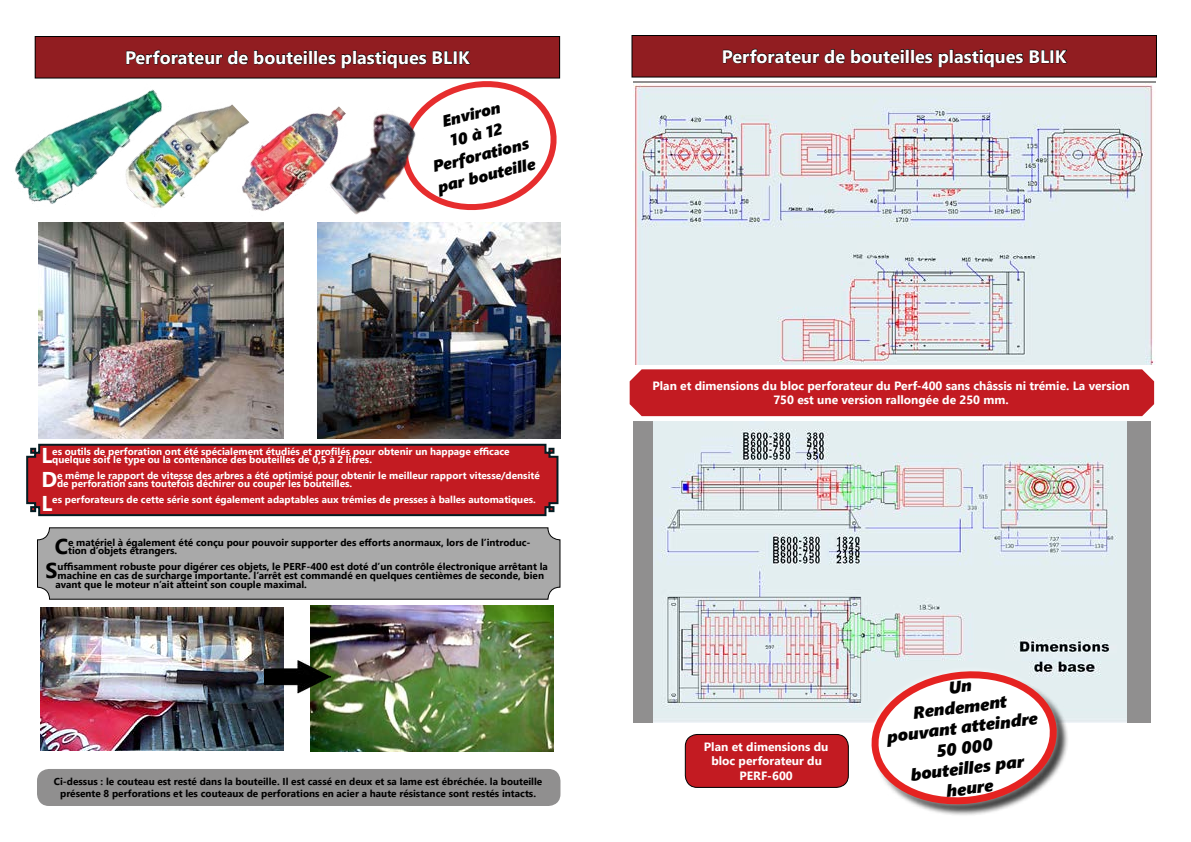
<style>
.page{position:relative;width:1191px;height:842px;background:#fff}
.page>*{position:absolute;margin:0;border:0;box-sizing:border-box;transform-origin:0 0}
.t1{font:700 18px "Segoe UI";color:#fff}
.t2{font:italic 17px/20.4px "Segoe UI Black";color:#000;text-align:center}
.t3{font:italic 16px/21px "Segoe UI Black";color:#000;text-align:center}
.t4{font:700 12px/14.4px "Segoe UI";color:#fff;text-align:center}
.t5{font:700 10px/9px "Segoe UI";color:#000}
.t6{font:700 10px/8px "Segoe UI";color:#fff}
.s1{font-size:21.4px}
</style>
<div class="page">
<div style="left:633px;top:421px;width:518px;height:302px;background:#908f8f"></div>
<img style="left:653px;top:423px;width:473px;height:300px">
<div style="left:623px;top:363px;width:537px;height:60px;background:#fff;opacity:.75"></div>
<div style="left:629px;top:369px;width:525px;height:47px;background:#c31b22"></div>
<svg style="left:26px;top:443px;width:533px;height:74px;background:#b82229"></svg>
<div style="left:35px;top:36px;width:524px;height:42px;background:#911d21"></div>
<svg style="left:180px;top:50px;width:68px;height:15px"></svg>
<svg style="left:254px;top:50px;width:54px;height:15px"></svg>
<div style="left:309px;top:50px;width:3px;height:14px;border:1px solid #020203"></div>
<div style="left:314px;top:50px;width:3px;height:14px;border:1px solid #020203"></div>
<svg style="left:318px;top:54px;width:18px;height:11px"></svg>
<svg style="left:342px;top:50px;width:128px;height:18px"></svg>
<div style="left:35px;top:36px;width:525px;height:43px;border:1px solid #000"></div>
<img style="left:15px;top:48px;width:165px;height:175px">
<img style="left:100px;top:78px;width:160px;height:145px">
<img style="left:209px;top:81px;width:72px;height:142px">
<svg style="left:467px;top:77px;width:93px;height:133px"></svg>
<img style="left:40px;top:607px;width:243px;height:143px">
<img style="left:310px;top:606px;width:243px;height:146px">
<div style="left:37px;top:769px;width:523px;height:37px;background:#908f8f;border-radius:12px"></div>
<img style="left:265px;top:643px;width:66px;height:67px">
<div style="left:38px;top:528px;width:522px;height:71px;background:#a9a9a9;border-radius:12px"></div>
<div style="left:37px;top:527px;width:523px;height:73px;border:1px solid #000;border-radius:12px"></div>
<div style="left:632px;top:36px;width:524px;height:41px;background:#911d21"></div>
<svg style="left:723px;top:49px;width:181px;height:15px"></svg>
<div style="left:906px;top:49px;width:3px;height:14px;border:1px solid #020203"></div>
<div style="left:911px;top:49px;width:3px;height:14px;border:1px solid #020203"></div>
<svg style="left:915px;top:53px;width:33px;height:14px"></svg>
<div style="left:950px;top:49px;width:3px;height:14px;border:1px solid #020203"></div>
<svg style="left:954px;top:49px;width:69px;height:18px"></svg>
<svg style="left:1029px;top:50px;width:38px;height:13px"></svg>
<div style="left:631px;top:35px;width:526px;height:43px;border:1px solid #000"></div>
<img style="left:633px;top:83px;width:523px;height:281px">
<div style="left:685px;top:734px;width:163px;height:53px;background:#c31b22;border-radius:12px"></div>
<div style="left:685px;top:734px;width:164px;height:54px;border:1px solid #000;border-radius:12px"></div>
<svg style="left:856px;top:654px;width:216px;height:161px"></svg>
<img style="left:38px;top:223px;width:245px;height:216px">
<img style="left:317px;top:223px;width:244px;height:216px">
<img style="left:281px;top:77px;width:186px;height:179px">
<h1 class="t1" style="left:125px;top:40px;width:346px">Perforateur de bouteilles plastiques BLIK</h1>
<h3 class="t3" style="left:420px;top:115px;width:101px;rotate:-14deg">Environ<br>10 à 12<br>Perforations par bouteille</h3>
<p class="t6" style="left:52px;top:447px;width:459px;text-indent:-11px"><span class="s1">L</span>es outils de perforation ont été spécialement étudiés et profilés pour obtenir un happage efficace quelque soit le type ou la contenance des bouteilles de 0,5 à 2 litres.</p>
<p class="t6" style="left:57px;top:471px;width:484px;text-indent:-16px"><span class="s1">D</span>e même le rapport de vitesse des arbres a été optimisé pour obtenir le meilleur rapport vitesse/densité de perforation sans toutefois déchirer ou couper les bouteilles.</p>
<p class="t6" style="left:41px;top:495px;width:496px"><span class="s1">L</span>es perforateurs de cette série sont également adaptables aux trémies de presses à balles automatiques.</p>
<p class="t5" style="left:68px;top:538px;width:464px;line-height:8px;text-indent:-13px"><span class="s1">C</span>e matériel à également été conçu pour pouvoir supporter des efforts anormaux, lors de l’introduc&shy;tion d’objets étrangers.</p>
<p class="t5" style="left:56px;top:561px;width:494px;text-indent:-10px"><span class="s1">S</span>uffisamment robuste pour digérer ces objets, le PERF-400 est doté d’un contrôle électronique arrêtant la machine en cas de surcharge importante. l’arrêt est commandé en quelques centièmes de seconde, bien avant que le moteur n’ait atteint son couple maximal.</p>
<p class="t5" style="left:54px;top:775px;width:490px;line-height:12px;text-align:center">Ci-dessus : le couteau est resté dans la bouteille. Il est cassé en deux et sa lame est ébréchée. la bouteille présente 8 perforations et les couteaux de perforations en acier a haute résistance sont restés intacts.</p>
<h1 class="t1" style="left:722px;top:39px;width:346px">Perforateur de bouteilles plastiques BLIK</h1>
<p class="t4" style="left:652px;top:377px;width:479px">Plan et dimensions du bloc perforateur du Perf-400 sans châssis ni trémie. La version<br>750 est une version rallongée de 250 mm.</p>
<p class="t4" style="left:704px;top:738px;width:126px">Plan et dimensions du bloc perforateur du<br>PERF-600</p>
<h2 class="t2" style="left:881px;top:685px;width:153px;rotate:-7deg">Un<br>Rendement pouvant atteindre<br>50 000<br>bouteilles par heure</h2>
</div>
